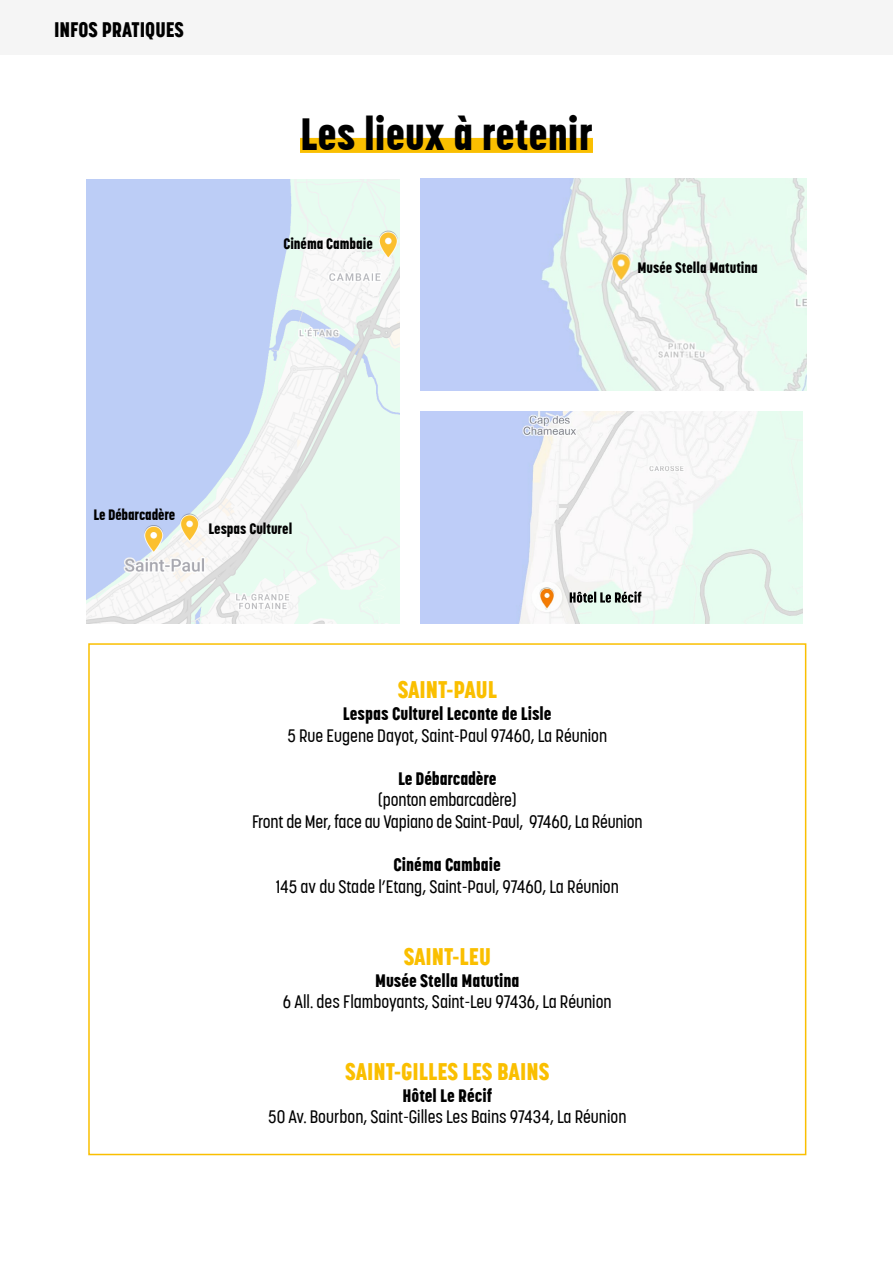
<style>
.page{position:relative;width:893px;height:1263px;background:#fff}
.page>*{position:absolute;margin:0;border:0;box-sizing:border-box;transform-origin:0 0}
.t1{font:800 45px "Korolev Condensed W04";color:#000}
.t2{font:800 24px "Korolev Condensed W04";color:#fabf00}
.t3{font:800 21px "Korolev Condensed W04";color:#000}
.t4{font:500 18px/21.6px "Korolev Condensed W04";color:#000;text-align:center}
.t5{font:800 18px "Korolev Condensed W04";color:#000}
.t6{font:800 15px "Korolev Condensed W04";color:#000}
</style>
<div class="page">
<div style="left:0;top:0;width:893px;height:54px;background:#f5f5f5"></div>
<div style="left:300px;top:138px;width:293px;height:15px;background:#fabf00"></div>
<img style="left:421px;top:179px;width:385px;height:212px">
<img style="left:421px;top:411px;width:381px;height:212px">
<svg style="left:570px;top:591px;width:71px;height:12px"></svg>
<img style="left:87px;top:179px;width:312px;height:444px">
<p class="t3" style="left:54px;top:17px;width:131px">INFOS PRATIQUES</p>
<h1 class="t1" style="left:300px;top:106px;width:294px">Les lieux à retenir</h1>
<p class="t6" style="left:283px;top:235px;width:91px">Cinéma Cambaie</p>
<p class="t6" style="left:637px;top:259px;width:122px">Musée Stella Matutina</p>
<p class="t6" style="left:93px;top:505px;width:84px">Le Débarcadère</p>
<p class="t6" style="left:208px;top:520px;width:85px">Lespas Culturel</p>
<h2 class="t2" style="left:398px;top:675px;width:101px">SAINT-PAUL</h2>
<p class="t5" style="left:343px;top:703px;width:210px">Lespas Culturel Leconte de Lisle</p>
<p class="t4" style="left:287px;top:724px;width:321px">5 Rue Eugene Dayot, Saint-Paul 97460, La Réunion</p>
<p class="t5" style="left:398px;top:767px;width:100px">Le Débarcadère</p>
<p class="t4" style="left:252px;top:789px;width:392px">(ponton embarcadère)<br>Front de Mer, face au Vapiano de Saint-Paul, 97460, La Réunion</p>
<p class="t5" style="left:394px;top:854px;width:109px">Cinéma Cambaie</p>
<p class="t4" style="left:276px;top:876px;width:345px">145 av du Stade l’Etang, Saint-Paul, 97460, La Réunion</p>
<h2 class="t2" style="left:404px;top:942px;width:89px">SAINT-LEU</h2>
<p class="t5" style="left:375px;top:969px;width:146px">Musée Stella Matutina</p>
<p class="t4" style="left:283px;top:991px;width:330px">6 All. des Flamboyants, Saint-Leu 97436, La Réunion</p>
<h2 class="t2" style="left:345px;top:1057px;width:206px">SAINT-GILLES LES BAINS</h2>
<p class="t5" style="left:402px;top:1084px;width:91px">Hôtel Le Récif</p>
<p class="t4" style="left:268px;top:1106px;width:360px">50 Av. Bourbon, Saint-Gilles Les Bains 97434, La Réunion</p>
</div>
